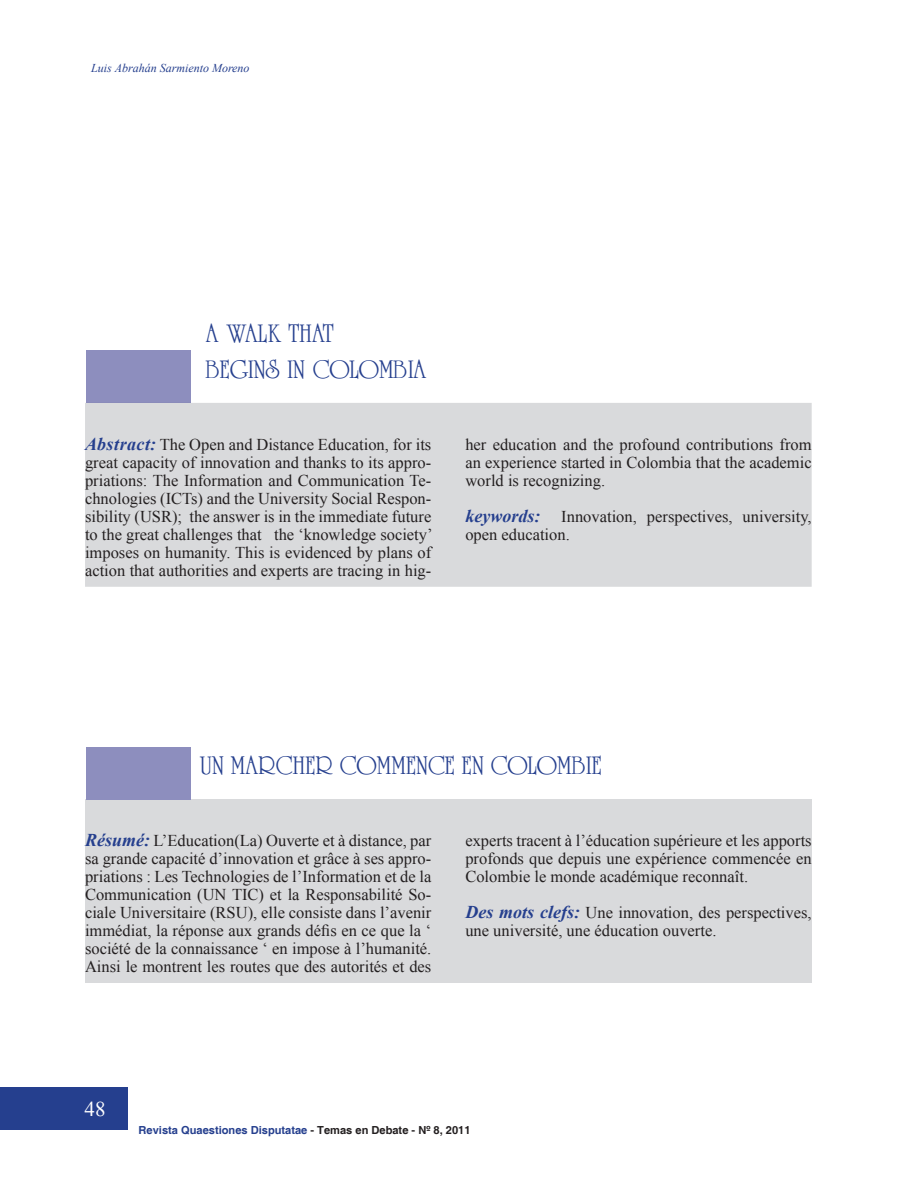
<style>
.page{position:relative;width:918px;height:1188px;background:#fff}
.page>*{position:absolute;margin:0;border:0;box-sizing:border-box;transform-origin:0 0}
.t1{font:27px/36px "University";color:#253f8e}
.t2{font:21px "Times New Roman";color:#fff}
.t3{font:16.5px/18px "Times New Roman";color:#231f20;text-align:justify}
.t4{font:italic 12px "Times New Roman";color:#253f8e}
.t5{font:700 11.1px "Helvetica";color:#253f8e}
.s1{font-weight:700;font-style:italic;font-size:18px;color:#253f8e}
.s2{color:#231f20}
</style>
<div class="page">
<div style="left:0;top:1087px;width:128px;height:42px;background:#253f8e"></div>
<div style="left:85px;top:403px;width:727px;height:184px;background:#d9dadc"></div>
<div style="left:85px;top:799px;width:727px;height:184px;background:#d9dadc"></div>
<div style="left:87px;top:350px;width:104px;height:53px;background:#8d8ebe"></div>
<div style="left:87px;top:747px;width:104px;height:52px;background:#8d8ebe"></div>
<p class="t4" style="left:91px;top:60px;width:160px">Luis Abrahán Sarmiento Moreno</p>
<h1 class="t1" style="left:206px;top:315px;width:222px">A WALK THAT<br>BEGINS IN COLOMBIA</h1>
<p class="t3" style="left:85px;top:435px;width:349px"><span class="s1">Abstract:</span> The Open and Distance Education, for its great capacity of innovation and thanks to its appro&shy;priations: The Information and Communication Te&shy;chnologies (ICTs) and the University Social Respon&shy;sibility (USR); the answer is in the immediate future to the great challenges that the ‘knowledge society’ imposes on humanity. This is evidenced by plans of action that authorities and experts are tracing in hig-</p>
<p class="t3" style="left:465px;top:435px;width:348px">her education and the profound contributions from an experience started in Colombia that the academic world is recognizing.</p>
<p class="t3" style="left:465px;top:507px;width:348px"><span class="s1">keywords:</span> Innovation, perspectives, university, open education.</p>
<h1 class="t1" style="left:200px;top:747px;width:404px">UN MARCHER COMMENCE EN COLOMBIE</h1>
<p class="t3" style="left:85px;top:831px;width:348px"><span class="s1">Résumé:</span> L’Education(La) Ouverte et à distance, par sa grande capacité d’innovation et grâce à ses appro&shy;priations : Les Technologies de l’Information et de la Communication (UN TIC) et la Responsabilité So&shy;ciale Universitaire (RSU), elle consiste dans l’avenir immédiat, la réponse aux grands défis en ce que la ‘ société de la connaissance ‘ en impose à l’humanité.<br>Ainsi le montrent les routes que des autorités et des</p>
<p class="t3" style="left:465px;top:831px;width:348px">experts tracent à l’éducation supérieure et les apports profonds que depuis une expérience commencée en Colombie le monde académique reconnaît.</p>
<p class="t3" style="left:465px;top:903px;width:348px"><span class="s1">Des mots clefs:</span> Une innovation, des perspectives, une université, une éducation ouverte.</p>
<p class="t2" style="left:85px;top:1095px;width:22px">48</p>
<p class="t5" style="left:139px;top:1123px;width:333px">Revista Quaestiones Disputatae <span class="s2">- Temas en Debate - Nº 8, 2011</span></p>
</div>
